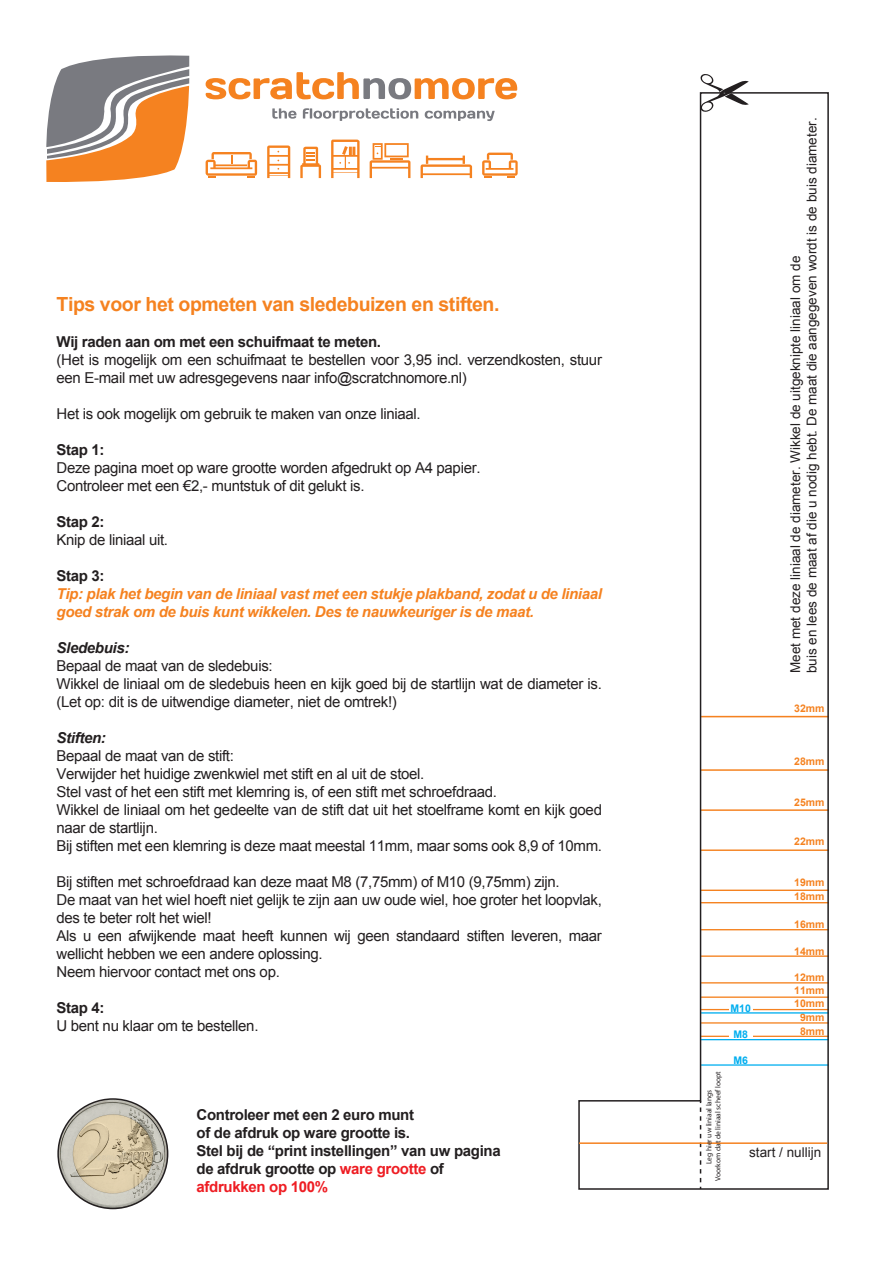
<style>
.page{position:relative;width:893px;height:1263px;background:#fff}
.page>*{position:absolute;margin:0;border:0;box-sizing:border-box;transform-origin:0 0}
.t1{font:700 19.5px "Arial";letter-spacing:-.02em;color:#f58220}
.t2{font:15px/18px "Arial";letter-spacing:-.02em;color:#231f20}
.t3{font:700 15px/18px "Arial";letter-spacing:-.02em;color:#231f20}
.t4{font:italic 700 15px/18px "Arial";letter-spacing:-.02em;color:#f58220}
.t5{font:italic 700 15px "Arial";letter-spacing:-.02em;color:#231f20}
.t6{font:13.5px/16.2px "Arial";color:#231f20}
.t7{font:700 10.5px/13.5px "Arial";color:#f58220;text-align:center}
.t8{font:700 10.5px "Arial";color:#00aeef}
.t9{font:7.5px/9px "Myriad Pro";color:#231f20;text-align:center}
.s1{color:#ee1d23}
</style>
<div class="page">
<svg style="left:46px;top:55px;width:143px;height:127px"></svg>
<svg style="left:206px;top:72px;width:311px;height:27px"></svg>
<svg style="left:272px;top:108px;width:24px;height:11px"></svg>
<svg style="left:303px;top:108px;width:115px;height:13px"></svg>
<svg style="left:425px;top:111px;width:70px;height:10px"></svg>
<svg style="left:421px;top:156px;width:51px;height:22px"></svg>
<svg style="left:206px;top:152px;width:51px;height:26px"></svg>
<svg style="left:482px;top:153px;width:36px;height:25px"></svg>
<svg style="left:370px;top:143px;width:40px;height:35px"></svg>
<svg style="left:300px;top:147px;width:21px;height:31px"></svg>
<svg style="left:267px;top:145px;width:23px;height:33px"></svg>
<svg style="left:331px;top:140px;width:29px;height:38px"></svg>
<img style="left:58px;top:1099px;width:110px;height:109px;border-radius:55px">
<div style="left:57px;top:1098px;width:111px;height:111px;border:2px solid #231f20;border-radius:50%"></div>
<svg style="left:700px;top:74px;width:49px;height:17px"></svg>
<svg style="left:578px;top:91px;width:251px;height:1099px"></svg>
<svg style="left:700px;top:1101px;width:1px;height:88px"></svg>
<hr style="left:579px;top:1142px;width:248px;height:2px;background:#f58220">
<h1 class="t1" style="left:56px;top:291px;width:445px">Tips voor het opmeten van sledebuizen en stiften.</h1>
<p class="t3" style="left:56px;top:333px;width:326px">Wij raden aan om met een schuifmaat te meten.</p>
<p class="t2" style="left:56px;top:351px;width:547px">(Het is mogelijk om een schuifmaat te bestellen voor 3,95 incl. verzendkosten, stuur een E-mail met uw adresgegevens naar info@scratchnomore.nl)</p>
<p class="t2" style="left:56px;top:405px;width:366px">Het is ook mogelijk om gebruik te maken van onze liniaal.</p>
<p class="t3" style="left:56px;top:441px;width:50px">Stap 1:</p>
<p class="t2" style="left:56px;top:459px;width:426px">Deze pagina moet op ware grootte worden afgedrukt op A4 papier.<br>Controleer met een €2,- muntstuk of dit gelukt is.</p>
<p class="t3" style="left:56px;top:513px;width:50px">Stap 2:</p>
<p class="t2" style="left:56px;top:531px;width:113px">Knip de liniaal uit.</p>
<p class="t3" style="left:56px;top:567px;width:50px">Stap 3:</p>
<p class="t4" style="left:56px;top:585px;width:547px">Tip: plak het begin van de liniaal vast met een stukje plakband, zodat u de liniaal goed strak om de buis kunt wikkelen. Des te nauwkeuriger is de maat.</p>
<p class="t5" style="left:56px;top:638px;width:75px">Sledebuis:</p>
<p class="t2" style="left:56px;top:657px;width:547px">Bepaal de maat van de sledebuis:<br>Wikkel de liniaal om de sledebuis heen en kijk goed bij de startlijn wat de diameter is. (Let op: dit is de uitwendige diameter, niet de omtrek!)</p>
<p class="t5" style="left:56px;top:728px;width:51px">Stiften:</p>
<p class="t2" style="left:56px;top:747px;width:547px">Bepaal de maat van de stift:<br>Verwijder het huidige zwenkwiel met stift en al uit de stoel.<br>Stel vast of het een stift met klemring is, of een stift met schroefdraad.<br>Wikkel de liniaal om het gedeelte van de stift dat uit het stoelframe komt en kijk goed naar de startlijn.<br>Bij stiften met een klemring is deze maat meestal 11mm, maar soms ook 8,9 of 10mm.</p>
<p class="t2" style="left:56px;top:873px;width:547px">Bij stiften met schroefdraad kan deze maat M8 (7,75mm) of M10 (9,75mm) zijn.<br>De maat van het wiel hoeft niet gelijk te zijn aan uw oude wiel, hoe groter het loopvlak, des te beter rolt het wiel!<br>Als u een afwijkende maat heeft kunnen wij geen standaard stiften leveren, maar wellicht hebben we een andere oplossing.<br>Neem hiervoor contact met ons op.</p>
<p class="t3" style="left:56px;top:999px;width:50px">Stap 4:</p>
<p class="t2" style="left:56px;top:1017px;width:204px">U bent nu klaar om te bestellen.</p>
<p class="t3" style="left:196px;top:1106px;width:306px">Controleer met een 2 euro munt<br>of de afdruk op ware grootte is.<br>Stel bij de “print instellingen” van uw pagina de afdruk grootte op <span class="s1">ware grootte</span> of <span class="s1">afdrukken op 100%</span></p>
<p class="t6" style="left:787px;top:673px;width:557px;rotate:-90deg">Meet met deze liniaal de diameter. Wikkel de uitgeknipte liniaal om de<br>buis en lees de maat af die u nodig hebt. De maat die aangegeven wordt is de buis diameter.</p>
<p class="t7" style="left:794px;top:702px;width:32px">32mm</p>
<p class="t7" style="left:794px;top:755px;width:32px">28mm</p>
<p class="t7" style="left:794px;top:796px;width:32px">25mm</p>
<p class="t7" style="left:794px;top:835px;width:32px">22mm</p>
<p class="t9" style="left:704px;top:1181px;width:112px;rotate:-90deg">Leg hier uw liniaal langs<br>Voorkom dat de liniaal scheef loopt</p>
<p class="t7" style="left:794px;top:876px;width:32px;text-align:left">19mm<br>18mm</p>
<p class="t7" style="left:794px;top:918px;width:32px">16mm</p>
<p class="t7" style="left:794px;top:945px;width:32px">14mm</p>
<p class="t8" style="left:730px;top:1001px;width:22px">M10</p>
<p class="t8" style="left:733px;top:1028px;width:16px">M8</p>
<p class="t8" style="left:733px;top:1053px;width:16px">M6</p>
<p class="t7" style="left:794px;top:971px;width:32px">12mm</p>
<p class="t7" style="left:794px;top:984px;width:32px">11mm<br>10mm<br>9mm<br>8mm</p>
<p class="t6" style="left:749px;top:1144px;width:74px">start / nullijn</p>
</div>
